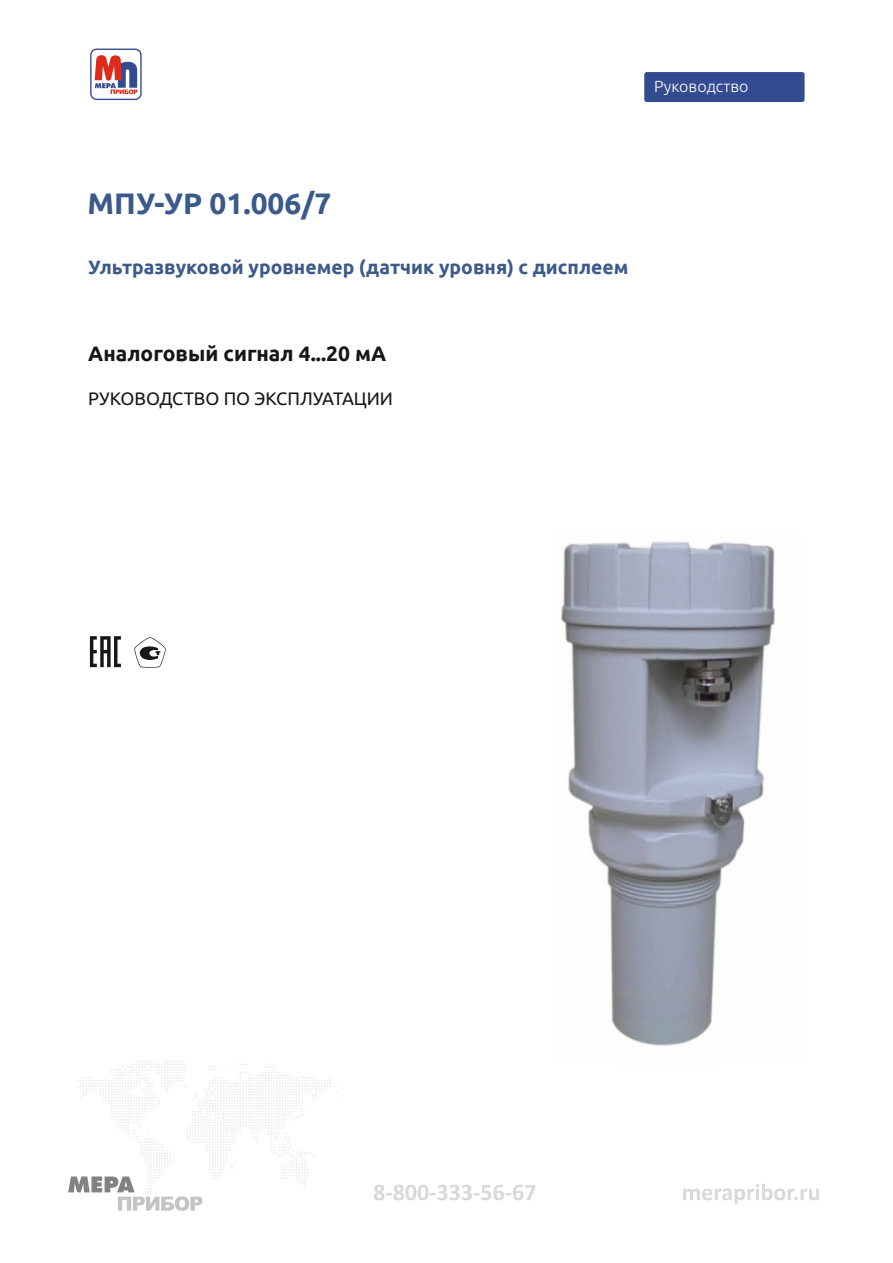
<style>
.page{position:relative;width:893px;height:1263px;background:#fff}
.page>*{position:absolute;margin:0;border:0;box-sizing:border-box;transform-origin:0 0}
.t1{font:700 29.7px "Ubuntu";color:#3b598b}
.t2{font:700 21px "Ubuntu";color:#151616}
.t3{font:700 19.35px "Ubuntu";color:#3b598b}
.t4{font:18px "Ubuntu";color:#151616}
.t5{font:300 16.05px "Ubuntu";color:#fff}
</style>
<div class="page">
<svg style="left:90px;top:49px;width:52px;height:51px"></svg>
<svg style="left:68px;top:1061px;width:271px;height:150px"></svg>
<svg style="left:374px;top:1184px;width:445px;height:20px"></svg>
<div style="left:644px;top:72px;width:161px;height:30px;background:#334b90;border-radius:3px"></div>
<svg style="left:90px;top:636px;width:31px;height:31px"></svg>
<svg style="left:134px;top:637px;width:32px;height:31px"></svg>
<img style="left:560px;top:541px;width:215px;height:505px">
<p class="t5" style="left:654px;top:80px;width:96px">Руководство</p>
<h1 class="t1" style="left:88px;top:185px;width:245px">МПУ-УР 01.006/7</h1>
<p class="t3" style="left:88px;top:255px;width:542px">Ультразвуковой уровнемер (датчик уровня) с дисплеем</p>
<p class="t2" style="left:88px;top:341px;width:300px">Аналоговый сигнал 4...20 мА</p>
<p class="t4" style="left:88px;top:391px;width:306px">РУКОВОДСТВО ПО ЭКСПЛУАТАЦИИ</p>
</div>
